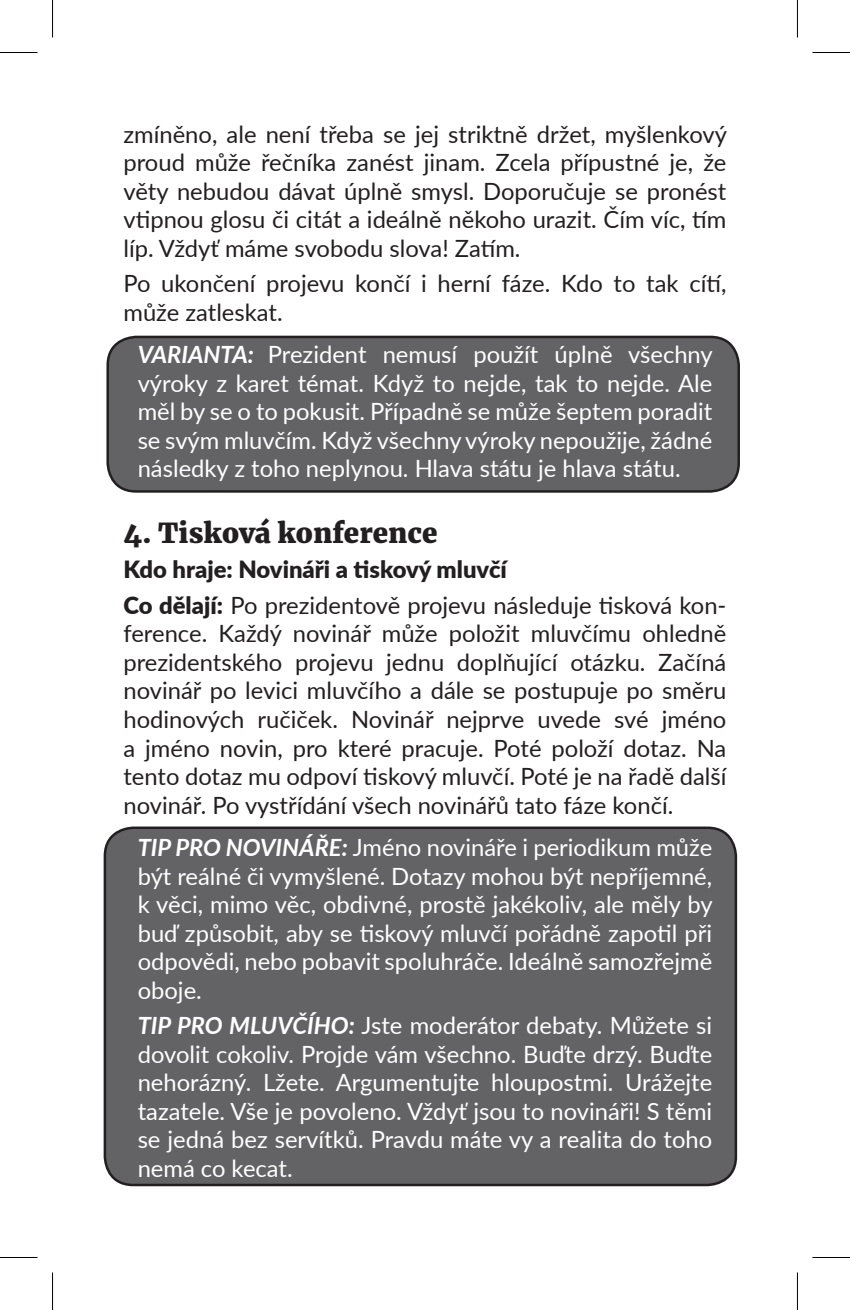
<style>
.page{position:relative;width:850px;height:1310px;background:#fff}
.page>*{position:absolute;margin:0;border:0;box-sizing:border-box;transform-origin:0 0}
.Vedlejší_nadpisy{font:900 27.5px "Merriweather";color:#231f20}
.Poznámky{font:23.75px/28.5px "Lato";color:#fff;text-align:justify}
.Běžný_text{font:23.75px/28.5px "Lato";color:#231f20;text-align:justify}
.Běžný_text-2{font:900 23.75px "Lato";color:#231f20}
.s1{font-weight:700;font-style:italic}
.s2{font-weight:900}
</style>
<div class="page">
<div style="left:108px;top:337px;width:630px;height:154px;background:#636366;border-radius:28px"></div>
<div style="left:106px;top:336px;width:633px;height:157px;border:2px solid #231f20;border-radius:28px"></div>
<div style="left:105px;top:828px;width:630px;height:357px;background:#636366;border-radius:28px"></div>
<div style="left:104px;top:826px;width:632px;height:360px;border:2px solid #231f20;border-radius:28px"></div>
<hr style="left:0;top:52px;width:38px;height:1px;background:#000">
<hr style="left:812px;top:52px;width:37px;height:1px;background:#000">
<hr style="left:0;top:1257px;width:38px;height:1px;background:#000">
<hr style="left:812px;top:1257px;width:37px;height:1px;background:#000">
<hr style="left:52px;top:0;width:1px;height:38px;background:#000">
<hr style="left:52px;top:1272px;width:1px;height:38px;background:#000">
<hr style="left:796px;top:0;width:1px;height:38px;background:#000">
<hr style="left:796px;top:1272px;width:1px;height:38px;background:#000">
<p class="Běžný_text" style="left:123px;top:119px;width:604px">zmíněno, ale není třeba se jej striktně držet, myšlenkový proud může řečníka zanést jinam. Zcela přípustné je, že věty nebudou dávat úplně smysl. Doporučuje se pronést vtipnou glosu či citát a ideálně někoho urazit. Čím víc, tím líp. Vždyť máme svobodu slova! Zatím.</p>
<p class="Běžný_text" style="left:123px;top:268px;width:604px">Po ukončení projevu končí i herní fáze. Kdo to tak cítí, může zatleskat.</p>
<p class="Poznámky" style="left:138px;top:339px;width:576px"><span class="s1">VARIANTA:</span> Prezident nemusí použít úplně všechny výroky z karet témat. Když to nejde, tak to nejde. Ale měl by se o to pokusit. Případně se může šeptem poradit se svým mluvčím. Když všechny výroky nepoužije, žádné následky z toho neplynou. Hlava státu je hlava státu.</p>
<p class="Vedlejší_nadpisy" style="left:123px;top:509px;width:315px">4. Tisková konference</p>
<p class="Běžný_text-2" style="left:123px;top:552px;width:385px">Kdo hraje: Novináři a tiskový mluvčí</p>
<p class="Běžný_text" style="left:123px;top:590px;width:604px"><span class="s2">Co dělají:</span> Po prezidentově projevu následuje tisková kon&shy;ference. Každý novinář může položit mluvčímu ohledně prezidentského projevu jednu doplňující otázku. Začíná novinář po levici mluvčího a dále se postupuje po směru hodinových ručiček. Novinář nejprve uvede své jméno a jméno novin, pro které pracuje. Poté položí dotaz. Na tento dotaz mu odpoví tiskový mluvčí. Poté je na řadě další novinář. Po vystřídání všech novinářů tato fáze končí.</p>
<p class="Poznámky" style="left:138px;top:832px;width:576px"><span class="s1">TIP PRO NOVINÁŘE:</span> Jméno novináře i periodikum může být reálné či vymyšlené. Dotazy mohou být nepříjemné, k věci, mimo věc, obdivné, prostě jakékoliv, ale měly by buď způsobit, aby se tiskový mluvčí pořádně zapotil při odpovědi, nebo pobavit spoluhráče. Ideálně samozřejmě oboje.</p>
<p class="Poznámky" style="left:138px;top:1010px;width:576px"><span class="s1">TIP PRO MLUVČÍHO:</span> Jste moderátor debaty. Můžete si dovolit cokoliv. Projde vám všechno. Buďte drzý. Buďte nehorázný. Lžete. Argumentujte hloupostmi. Urážejte tazatele. Vše je povoleno. Vždyť jsou to novináři! S těmi se jedná bez servítků. Pravdu máte vy a realita do toho nemá co kecat.</p>
</div>
